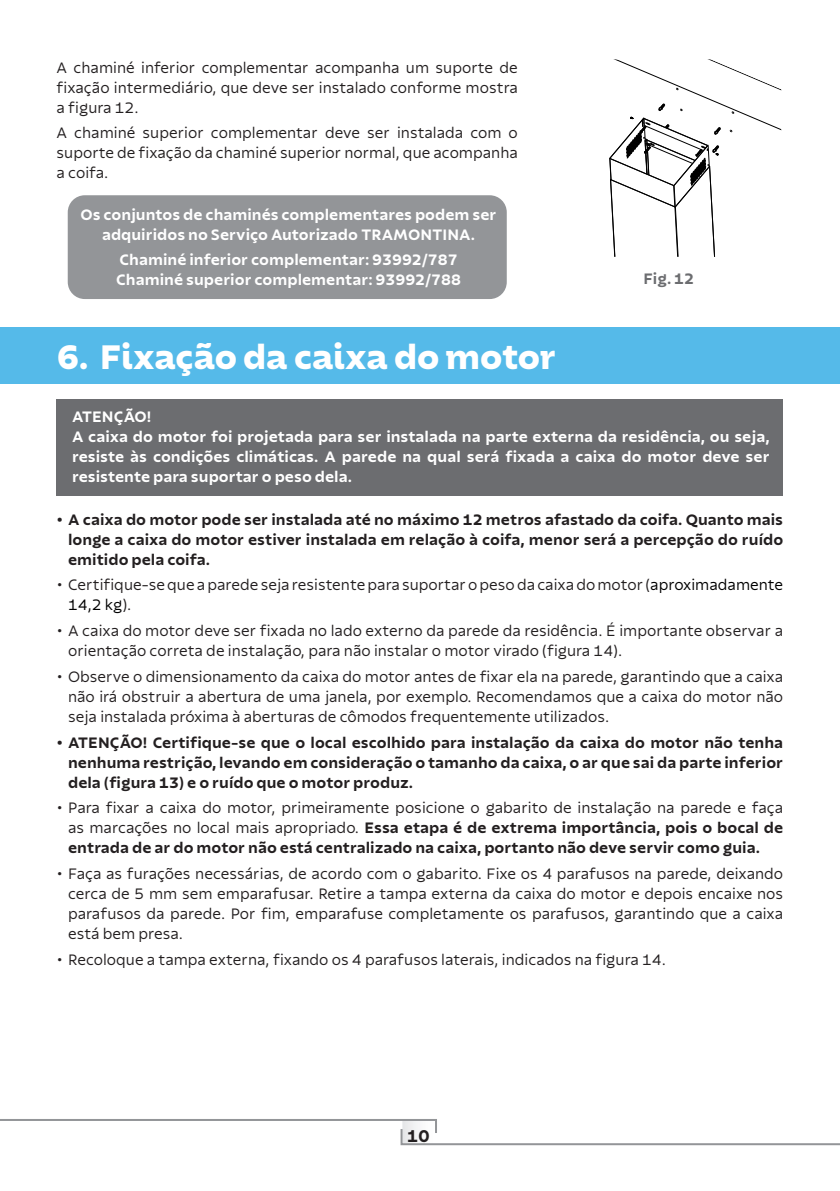
<style>
.page{position:relative;width:840px;height:1191px;background:#fff}
.page>*{position:absolute;margin:0;border:0;box-sizing:border-box;transform-origin:0 0}
.Títulos_TDC_port{font:800 36px "Tramontina Titulos";color:#fff}
.t1{font:700 18px "Tramontina Textos";color:#231f20}
.t2{font:300 16px/20px "Tramontina Textos";color:#231f20;text-align:justify}
.t3{font:700 16px/20px "Tramontina Textos";color:#231f20;text-align:justify}
.t4{font:700 16px/20px "Tramontina Textos";color:#fff;text-align:center}
.t5{font:700 16px "Tramontina Textos";color:#6c6d70}
.s1{color:#000}
.s2{font-weight:300}
</style>
<div class="page">
<svg style="left:0;top:1119px;width:839px;height:27px"></svg>
<div style="left:68px;top:195px;width:438px;height:104px;background:#939598;border-radius:17px"></div>
<svg style="left:609px;top:59px;width:171px;height:198px"></svg>
<div style="left:57px;top:399px;width:725px;height:96px;background:#6c6d70"></div>
<div style="left:0;top:327px;width:839px;height:56px;background:#55bae9"></div>
<p class="t2" style="left:57px;top:57px;width:462px">A chaminé inferior complementar acompanha um suporte de fixação intermediário, que deve ser instalado conforme mostra a figura 12.</p>
<p class="t2" style="left:57px;top:123px;width:462px">A chaminé superior complementar deve ser instalada com o suporte de fixação da chaminé superior normal, que acompanha a coifa.</p>
<p class="t4" style="left:80px;top:204px;width:417px">Os conjuntos de chaminés complementares podem ser adquiridos no Serviço Autorizado TRAMONTINA.</p>
<p class="t4" style="left:119px;top:250px;width:339px">Chaminé inferior complementar: 93992/787</p>
<p class="t4" style="left:116px;top:270px;width:346px">Chaminé superior complementar: 93992/788</p>
<p class="Títulos_TDC_port" style="left:57px;top:337px;width:500px">6. Fixação da caixa do motor</p>
<p class="t5" style="left:643px;top:270px;width:52px">Fig. 12</p>
<p class="t4" style="left:72px;top:406px;width:81px">ATENÇÃO!</p>
<p class="t4" style="left:72px;top:426px;width:698px;text-align:justify">A caixa do motor foi projetada para ser instalada na parte externa da residência, ou seja, resiste às condições climáticas. A parede na qual será fixada a caixa do motor deve ser resistente para suportar o peso dela.</p>
<p class="t3" style="left:68px;top:509px;width:716px;text-indent:-11px">• A caixa do motor pode ser instalada até no máximo 12 metros afastado da coifa. Quanto mais longe a caixa do motor estiver instalada em relação à coifa, menor será a percepção do ruído emitido pela coifa.</p>
<p class="t2" style="left:68px;top:575px;width:716px;text-indent:-11px">• Certifique-se que a parede seja resistente para suportar o peso da caixa do motor (<span class="s1">aproximadamente<br>14,2 kg</span>).</p>
<p class="t2" style="left:68px;top:621px;width:716px;text-indent:-11px">• A caixa do motor deve ser fixada no lado externo da parede da residência. É importante observar a orientação correta de instalação, para não instalar o motor virado (figura 14).</p>
<p class="t2" style="left:68px;top:666px;width:716px;text-indent:-11px">• Observe o dimensionamento da caixa do motor antes de fixar ela na parede, garantindo que a caixa não irá obstruir a abertura de uma janela, por exemplo. Recomendamos que a caixa do motor não seja instalada próxima à aberturas de cômodos frequentemente utilizados.</p>
<p class="t3" style="left:68px;top:732px;width:716px;text-indent:-11px">• ATENÇÃO! Certifique-se que o local escolhido para instalação da caixa do motor não tenha nenhuma restrição, levando em consideração o tamanho da caixa, o ar que sai da parte inferior dela (figura 13) e o ruído que o motor produz.</p>
<p class="t3" style="left:68px;top:797px;width:716px;text-indent:-11px"><span class="s2">• Para fixar a caixa do motor, primeiramente posicione o gabarito de instalação na parede e faça as marcações no local mais apropriado.</span> Essa etapa é de extrema importância, pois o bocal de entrada de ar do motor não está centralizado na caixa, portanto não deve servir como guia.</p>
<p class="t2" style="left:68px;top:863px;width:716px;text-indent:-11px">• Faça as furações necessárias, de acordo com o gabarito. Fixe os 4 parafusos na parede, deixando cerca de 5 mm sem emparafusar. Retire a tampa externa da caixa do motor e depois encaixe nos parafusos da parede. Por fim, emparafuse completamente os parafusos, garantindo que a caixa está bem presa.</p>
<p class="t2" style="left:57px;top:949px;width:610px">• Recoloque a tampa externa, fixando os 4 parafusos laterais, indicados na figura 14.</p>
<p class="t1" style="left:407px;top:1125px;width:24px">10</p>
</div>
